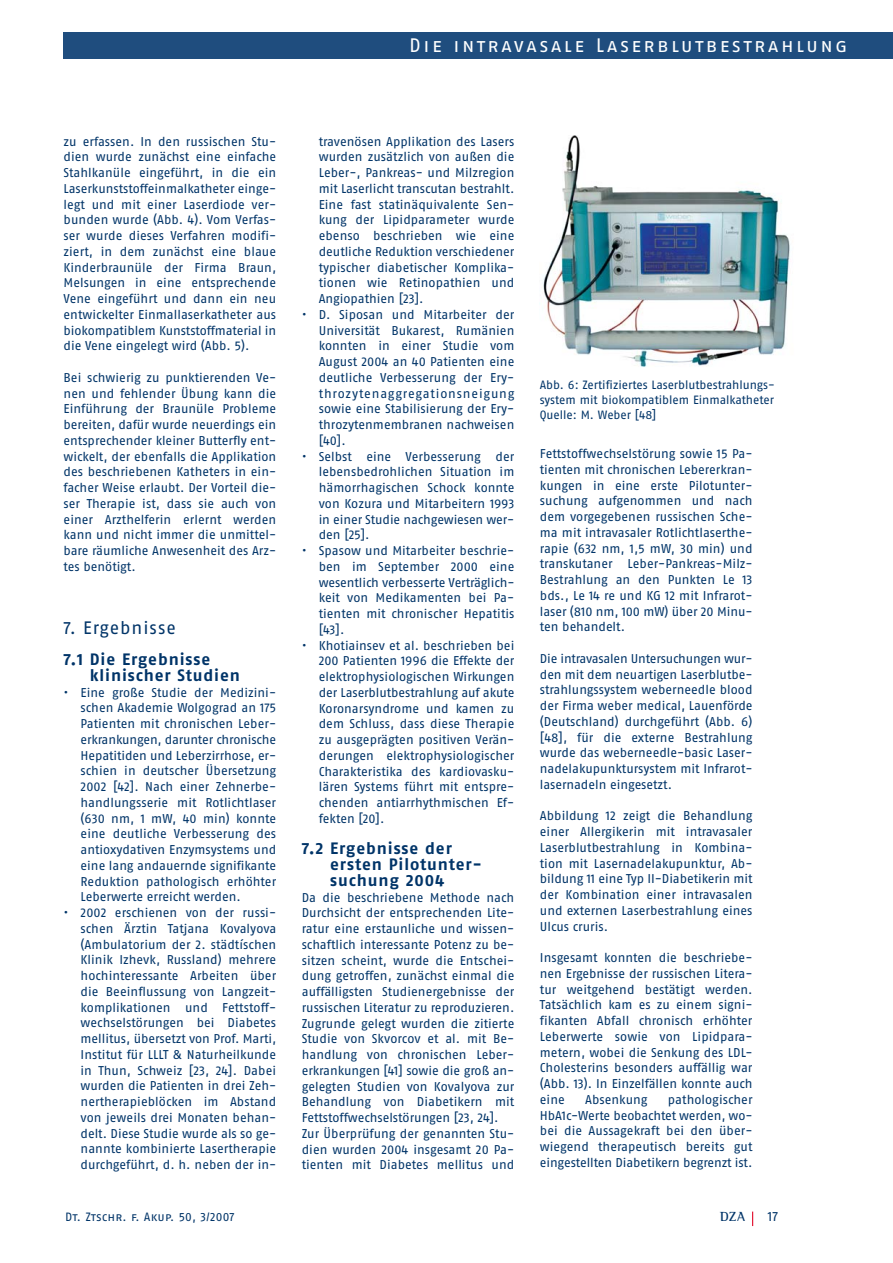
<style>
.page{position:relative;width:893px;height:1263px;background:#fff}
.page>*{position:absolute;margin:0;border:0;box-sizing:border-box;transform-origin:0 0}
.t1{font:19.5px "Fago No Regular Lf Caps";letter-spacing:.12em;color:#fff}
.t2{font:18px "Fago No Regular LF";letter-spacing:.055em;color:#003468}
.t3{font:16.5px/15.8px "Fago No Bold Lf";letter-spacing:.055em;color:#003468}
.t4{font:700 13.5px "Rotis Semi Serif";color:#003468}
.t5{font:13.5px "Fago No Regular Lf Caps";color:#003468}
.t6{font:12.75px/15.8px "Fago No Regular LF";color:#003468;text-align:justify}
.t7{font:12px/15px "Fago No Regular LF";color:#003468;text-align:justify}
.t8{font:12px "Fago No Regular Lf Caps";letter-spacing:.005em;color:#003468}
</style>
<div class="page">
<div style="left:64px;top:32px;width:829px;height:27px;background:#1f4d7e"></div>
<svg style="left:752px;top:1212px;width:1px;height:14px"></svg>
<img style="left:543px;top:136px;width:247px;height:231px">
<h1 class="t1" style="left:409px;top:34px;width:440px">Die intravasale Laserblutbestrahlung</h1>
<p class="t6" style="left:64px;top:135px;width:214px">zu erfassen. In den russischen Stu&shy;dien wurde zunächst eine einfache Stahlkanüle eingeführt, in die ein Laserkunststoffeinmalkatheter einge&shy;legt und mit einer Laserdiode ver&shy;bunden wurde (Abb. 4). Vom Verfas&shy;ser wurde dieses Verfahren modifi&shy;ziert, in dem zunächst eine blaue Kinderbraunüle der Firma Braun, Melsungen in eine entsprechende Vene eingeführt und dann ein neu entwickelter Einmallaserkatheter aus biokompatiblem Kunststoffmaterial in die Vene eingelegt wird (Abb. 5).</p>
<p class="t6" style="left:64px;top:371px;width:214px">Bei schwierig zu punktierenden Ve&shy;nen und fehlender Übung kann die Einführung der Braunüle Probleme bereiten, dafür wurde neuerdings ein entsprechender kleiner Butterfly ent&shy;wickelt, der ebenfalls die Applikation des beschriebenen Katheters in ein&shy;facher Weise erlaubt. Der Vorteil die&shy;ser Therapie ist, dass sie auch von einer Arzthelferin erlernt werden kann und nicht immer die unmittel&shy;bare räumliche Anwesenheit des Arz&shy;tes benötigt.</p>
<h2 class="t2" style="left:64px;top:621px;width:114px">7. Ergebnisse</h2>
<p class="t3" style="left:90px;top:653px;width:152px;text-indent:-26px">7.1 Die Ergebnisse klinischer Studien</p>
<p class="t6" style="left:81px;top:686px;width:197px;text-indent:-17px">• Eine große Studie der Medizini&shy;schen Akademie Wolgograd an 175<br>Patienten mit chronischen Leber&shy;erkrankungen, darunter chronische Hepatitiden und Leberzirrhose, er&shy;schien in deutscher Übersetzung 2002 [42]. Nach einer Zehnerbe&shy;handlungsserie mit Rotlichtlaser (630 nm, 1 mW, 40 min) konnte eine deutliche Verbesserung des antioxydativen Enzymsystems und eine lang andauernde signifikante Reduktion pathologisch erhöhter Leberwerte erreicht werden.</p>
<p class="t6" style="left:81px;top:906px;width:197px;text-indent:-17px">• 2002 erschienen von der russi&shy;schen Ärztin Tatjana Kovalyova (Ambulatorium der 2. städtíschen Klinik Izhevk, Russland) mehrere hochinteressante Arbeiten über die Beeinflussung von Langzeit&shy;komplikationen und Fettstoff&shy;wechselstörungen bei Diabetes mellitus, übersetzt von Prof. Marti, Institut für LLLT &amp; Naturheilkunde in Thun, Schweiz [23, 24]. Dabei wurden die Patienten in drei Zeh&shy;nertherapieblöcken im Abstand von jeweils drei Monaten behan&shy;delt. Diese Studie wurde als so ge&shy;nannte kombinierte Lasertherapie durchgeführt, d. h. neben der in-</p>
<p class="t6" style="left:319px;top:135px;width:197px">travenösen Applikation des Lasers wurden zusätzlich von außen die Leber-, Pankreas- und Milzregion mit Laserlicht transcutan bestrahlt.<br>Eine fast statinäquivalente Sen&shy;kung der Lipidparameter wurde ebenso beschrieben wie eine deutliche Reduktion verschiedener typischer diabetischer Komplika&shy;tionen wie Retinopathien und Angiopathien [23].</p>
<p class="t6" style="left:319px;top:308px;width:197px;text-indent:-17px">• D. Siposan und Mitarbeiter der Universität Bukarest, Rumänien konnten in einer Studie vom August 2004 an 40 Patienten eine deutliche Verbesserung der Ery&shy;throzytenaggregationsneigung sowie eine Stabilisierung der Ery&shy;throzytenmembranen nachweisen [40].</p>
<p class="t6" style="left:319px;top:450px;width:197px;text-indent:-17px">• Selbst eine Verbesserung der lebensbedrohlichen Situation im hämorrhagischen Schock konnte von Kozura und Mitarbeitern 1993 in einer Studie nachgewiesen wer&shy;den [25].</p>
<p class="t6" style="left:319px;top:544px;width:197px;text-indent:-17px">• Spasow und Mitarbeiter beschrie&shy;ben im September 2000 eine wesentlich verbesserte Verträglich&shy;keit von Medikamenten bei Pa&shy;tienten mit chronischer Hepatitis [43].</p>
<p class="t6" style="left:319px;top:639px;width:197px;text-indent:-17px">• Khotiainsev et al. beschrieben bei 200 Patienten 1996 die Effekte der elektrophysiologischen Wirkungen der Laserblutbestrahlung auf akute Koronarsyndrome und kamen zu dem Schluss, dass diese Therapie zu ausgeprägten positiven Verän&shy;derungen elektrophysiologischer Charakteristika des kardiovasku&shy;lären Systems führt mit entspre&shy;chenden antiarrhythmischen Ef&shy;fekten [20].</p>
<p class="t3" style="left:330px;top:842px;width:153px;text-indent:-29px">7.2 Ergebnisse der ersten Pilotunter&shy;suchung 2004</p>
<p class="t6" style="left:302px;top:891px;width:214px;text-align:left">Da die beschriebene Methode nach Durchsicht der entsprechenden Lite&shy;ratur eine erstaunliche und wissen&shy;schaftlich interessante Potenz zu be&shy;sitzen scheint, wurde die Entschei&shy;dung getroffen, zunächst einmal die auffälligsten Studienergebnisse der russischen Literatur zu reproduzieren.<br>Zugrunde gelegt wurden die zitierte Studie von Skvorcov et al. mit Be&shy;handlung von chronischen Leber&shy;erkrankungen [41] sowie die groß an&shy;gelegten Studien von Kovalyova zur Behandlung von Diabetikern mit Fettstoffwechselstörungen [23, 24].<br>Zur Überprüfung der genannten Stu&shy;dien wurden 2004 insgesamt 20 Pa&shy;tienten mit Diabetes mellitus und</p>
<p class="t7" style="left:540px;top:379px;width:237px">Abb. 6: Zertifiziertes Laserblutbestrahlungs&shy;system mit biokompatiblem Einmalkatheter Quelle: M. Weber [48]</p>
<p class="t6" style="left:540px;top:447px;width:214px">Fettstoffwechselstörung sowie 15 Pa&shy;tienten mit chronischen Lebererkran&shy;kungen in eine erste Pilotunter&shy;suchung aufgenommen und nach dem vorgegebenen russischen Sche&shy;ma mit intravasaler Rotlichtlaserthe&shy;rapie (632 nm, 1,5 mW, 30 min) und transkutaner Leber-Pankreas-Milz-Bestrahlung an den Punkten Le 13 bds., Le 14 re und KG 12 mit Infrarot&shy;laser (810 nm, 100 mW) über 20 Minu&shy;ten behandelt.</p>
<p class="t6" style="left:540px;top:652px;width:214px">Die intravasalen Untersuchungen wur&shy;den mit dem neuartigen Laserblutbe&shy;strahlungssystem weberneedle blood der Firma weber medical, Lauenförde (Deutschland) durchgeführt (Abb. 6) [48], für die externe Bestrahlung wurde das weberneedle-basic Laser&shy;nadelakupunktursystem mit Infrarot&shy;lasernadeln eingesetzt.</p>
<p class="t6" style="left:540px;top:810px;width:214px">Abbildung 12 zeigt die Behandlung einer Allergikerin mit intravasaler Laserblutbestrahlung in Kombina&shy;tion mit Lasernadelakupunktur, Ab&shy;bildung 11 eine Typ II-Diabetikerin mit der Kombination einer intravasalen und externen Laserbestrahlung eines Ulcus cruris.</p>
<p class="t6" style="left:540px;top:951px;width:214px">Insgesamt konnten die beschriebe&shy;nen Ergebnisse der russischen Litera&shy;tur weitgehend bestätigt werden.<br>Tatsächlich kam es zu einem signi&shy;fikanten Abfall chronisch erhöhter Leberwerte sowie von Lipidpara&shy;metern, wobei die Senkung des LDL-Cholesterins besonders auffällig war (Abb. 13). In Einzelfällen konnte auch eine</p>
<p class="t6" style="left:540px;top:1093px;width:214px;text-indent:128px">pathologischer HbA1c-Werte beobachtet werden, wo&shy;bei die Aussagekraft bei den über&shy;wiegend therapeutisch bereits gut eingestellten Diabetikern begrenzt ist.</p>
<p class="t6" style="left:585px;top:1093px;width:64px">Absenkung</p>
<p class="t8" style="left:65px;top:1209px;width:171px">Dt. Ztschr. f. Akup. 50, 3/2007</p>
<p class="t4" style="left:720px;top:1211px;width:27px">DZA</p>
<p class="t5" style="left:768px;top:1208px;width:12px">17</p>
</div>
